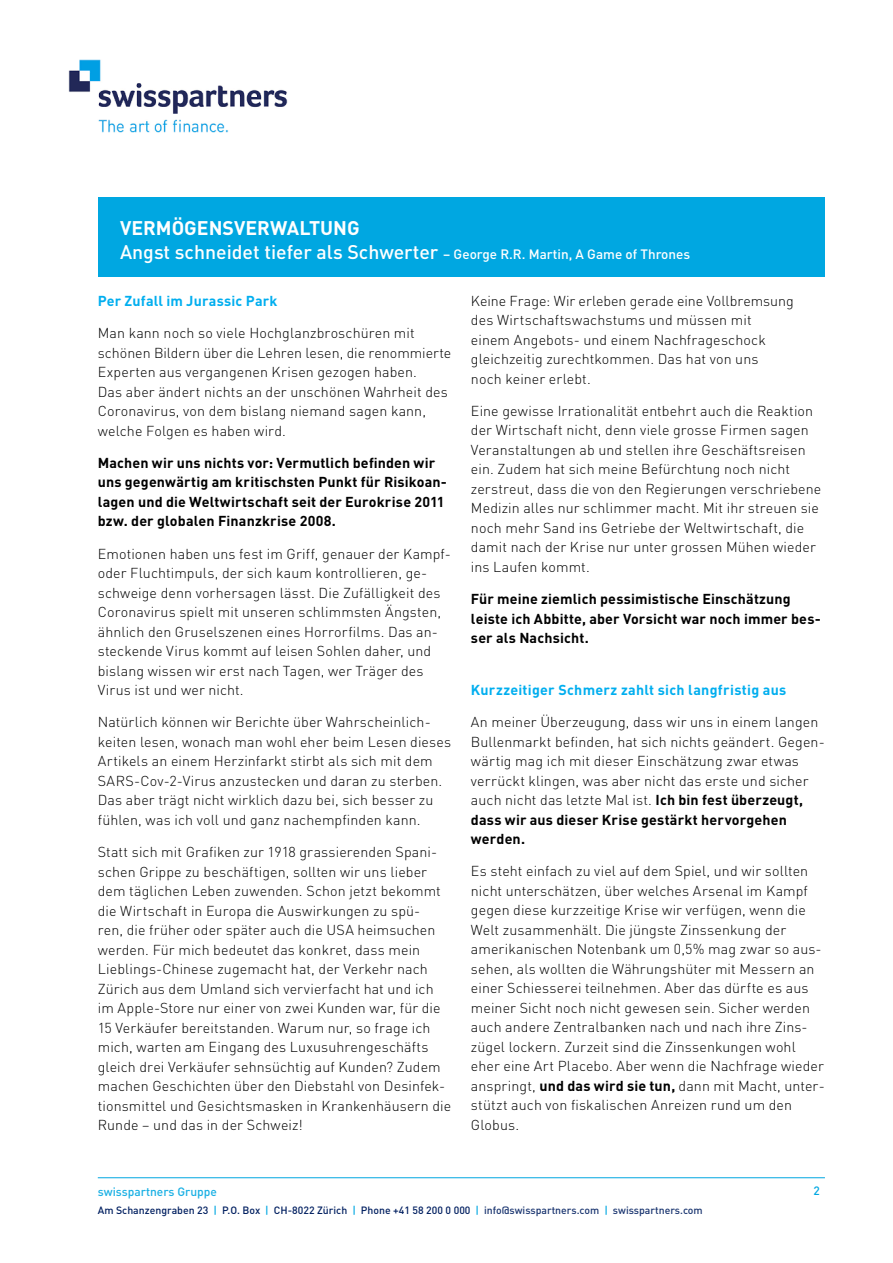
<style>
.page{position:relative;width:893px;height:1263px;background:#fff}
.page>*{position:absolute;margin:0;border:0;box-sizing:border-box;transform-origin:0 0}
.t1{font:500 19.5px/24px "DIN";color:#fff}
.t2{font:300 14.25px/19.5px "DIN";letter-spacing:.005em;color:#000}
.t3{font:700 14.25px/19.5px "DIN";letter-spacing:.01em;color:#000}
.t4{font:700 14.25px "DIN";letter-spacing:.02em;color:#00aeef}
.t5{font:500 12px "DIN";color:#1ab0e4}
.t6{font:500 12px "DIN";color:#00a7e1}
.t7{font:500 10.5px "DIN";color:#001f60}
.s1{font-weight:700}
.s2{font-size:13.5px}
.s3{color:#00a7e1}
.s4{color:#1a3570}
</style>
<div class="page">
<img style="left:68px;top:60px;width:220px;height:73px">
<hr style="left:98px;top:1177px;width:727px;height:1px;background:#00a7e1">
<div style="left:98px;top:197px;width:727px;height:80px;background:#00a7e1"></div>
<h1 class="t1" style="left:120px;top:215px;width:572px"><span class="s1">VERMÖGENSVERWALTUNG<br></span>Angst schneidet tiefer als Schwerter <span class="s2">– George R.R. Martin, A Game of Thrones</span></h1>
<p class="t2" style="left:471px;top:291px;width:324px">Keine Frage: Wir erleben gerade eine Vollbremsung des Wirtschaftswachstums und müssen mit einem Angebots- und einem Nachfrageschock gleichzeitig zurechtkommen. Das hat von uns<br>noch keiner erlebt.</p>
<p class="t2" style="left:471px;top:401px;width:352px">Eine gewisse Irrationalität entbehrt auch die Reaktion der Wirtschaft nicht, denn viele grosse Firmen sagen Veranstaltungen ab und stellen ihre Geschäftsreisen ein. Zudem hat sich meine Befürchtung noch nicht zerstreut, dass die von den Regierungen verschriebene Medizin alles nur schlimmer macht. Mit ihr streuen sie noch mehr Sand ins Getriebe der Weltwirtschaft, die damit nach der Krise nur unter grossen Mühen wieder ins Laufen kommt.</p>
<p class="t3" style="left:471px;top:588px;width:351px">Für meine ziemlich pessimistische Einschätzung leiste ich Abbitte, aber Vorsicht war noch immer bes&shy;ser als Nachsicht.</p>
<p class="t4" style="left:98px;top:291px;width:181px">Per Zufall im Jurassic Park</p>
<p class="t2" style="left:98px;top:323px;width:355px">Man kann noch so viele Hochglanzbroschüren mit schönen Bildern über die Lehren lesen, die renommierte Experten aus vergangenen Krisen gezogen haben.<br>Das aber ändert nichts an der unschönen Wahrheit des Coronavirus, von dem bislang niemand sagen kann, welche Folgen es haben wird.</p>
<p class="t3" style="left:98px;top:452px;width:351px">Machen wir uns nichts vor: Vermutlich befinden wir uns gegenwärtig am kritischsten Punkt für Risikoan&shy;lagen und die Weltwirtschaft seit der Eurokrise 2011 bzw. der globalen Finanzkrise 2008.</p>
<p class="t2" style="left:98px;top:544px;width:354px">Emotionen haben uns fest im Griff, genauer der Kampf&shy;oder Fluchtimpuls, der sich kaum kontrollieren, ge&shy;schweige denn vorhersagen lässt. Die Zufälligkeit des Coronavirus spielt mit unseren schlimmsten Ängsten, ähnlich den Gruselszenen eines Horrorfilms. Das an&shy;steckende Virus kommt auf leisen Sohlen daher, und bislang wissen wir erst nach Tagen, wer Träger des Virus ist und wer nicht.</p>
<p class="t2" style="left:98px;top:712px;width:355px">Natürlich können wir Berichte über Wahrscheinlich&shy;keiten lesen, wonach man wohl eher beim Lesen dieses Artikels an einem Herzinfarkt stirbt als sich mit dem SARS-Cov-2-Virus anzustecken und daran zu sterben.<br>Das aber trägt nicht wirklich dazu bei, sich besser zu fühlen, was ich voll und ganz nachempfinden kann.</p>
<p class="t2" style="left:98px;top:842px;width:355px">Statt sich mit Grafiken zur 1918 grassierenden Spani&shy;schen Grippe zu beschäftigen, sollten wir uns lieber dem täglichen Leben zuwenden. Schon jetzt bekommt die Wirtschaft in Europa die Auswirkungen zu spü-<br>ren, die früher oder später auch die USA heimsuchen werden. Für mich bedeutet das konkret, dass mein Lieblings-Chinese zugemacht hat, der Verkehr nach Zürich aus dem Umland sich vervierfacht hat und ich im Apple-Store nur einer von zwei Kunden war, für die 15 Verkäufer bereitstanden. Warum nur, so frage ich mich, warten am Eingang des Luxusuhrengeschäfts gleich drei Verkäufer sehnsüchtig auf Kunden? Zudem machen Geschichten über den Diebstahl von Desinfek&shy;tionsmittel und Gesichtsmasken in Krankenhäusern die Runde – und das in der Schweiz!</p>
<p class="t4" style="left:471px;top:680px;width:317px">Kurzzeitiger Schmerz zahlt sich langfristig aus</p>
<p class="t2" style="left:471px;top:712px;width:355px">An meiner Überzeugung, dass wir uns in einem langen Bullenmarkt befinden, hat sich nichts geändert. Gegen&shy;wärtig mag ich mit dieser Einschätzung zwar etwas verrückt klingen, was aber nicht das erste und sicher auch nicht das letzte Mal ist. <span class="s1">Ich bin fest überzeugt, dass wir aus dieser Krise gestärkt hervorgehen werden.</span></p>
<p class="t2" style="left:471px;top:861px;width:355px">Es steht einfach zu viel auf dem Spiel, und wir sollten nicht unterschätzen, über welches Arsenal im Kampf gegen diese kurzzeitige Krise wir verfügen, wenn die Welt zusammenhält. Die jüngste Zinssenkung der amerikanischen Notenbank um 0,5% mag zwar so aus&shy;sehen, als wollten die Währungshüter mit Messern an einer Schiesserei teilnehmen. Aber das dürfte es aus meiner Sicht noch nicht gewesen sein. Sicher werden auch andere Zentralbanken nach und nach ihre Zins&shy;zügel lockern. Zurzeit sind die Zinssenkungen wohl eher eine Art Placebo. Aber wenn die Nachfrage wieder anspringt, <span class="s1">und das wird sie tun,</span> dann mit Macht, unter&shy;stützt auch von fiskalischen Anreizen rund um den Globus.</p>
<p class="t5" style="left:98px;top:1184px;width:121px">swisspartners Gruppe</p>
<p class="t7" style="left:98px;top:1203px;width:606px">Am Schanzengraben 23 <span class="s3">|</span> P.O. Box <span class="s3">|</span> CH-8022 Zürich <span class="s3">|</span> Phone +41 58 200 0 000 <span class="s3">|</span> <span class="s4">info@swisspartners.com</span> <span class="s3">|</span> <span class="s4">swisspartners.com</span></p>
<p class="t6" style="left:813px;top:1183px;width:8px">2</p>
</div>
